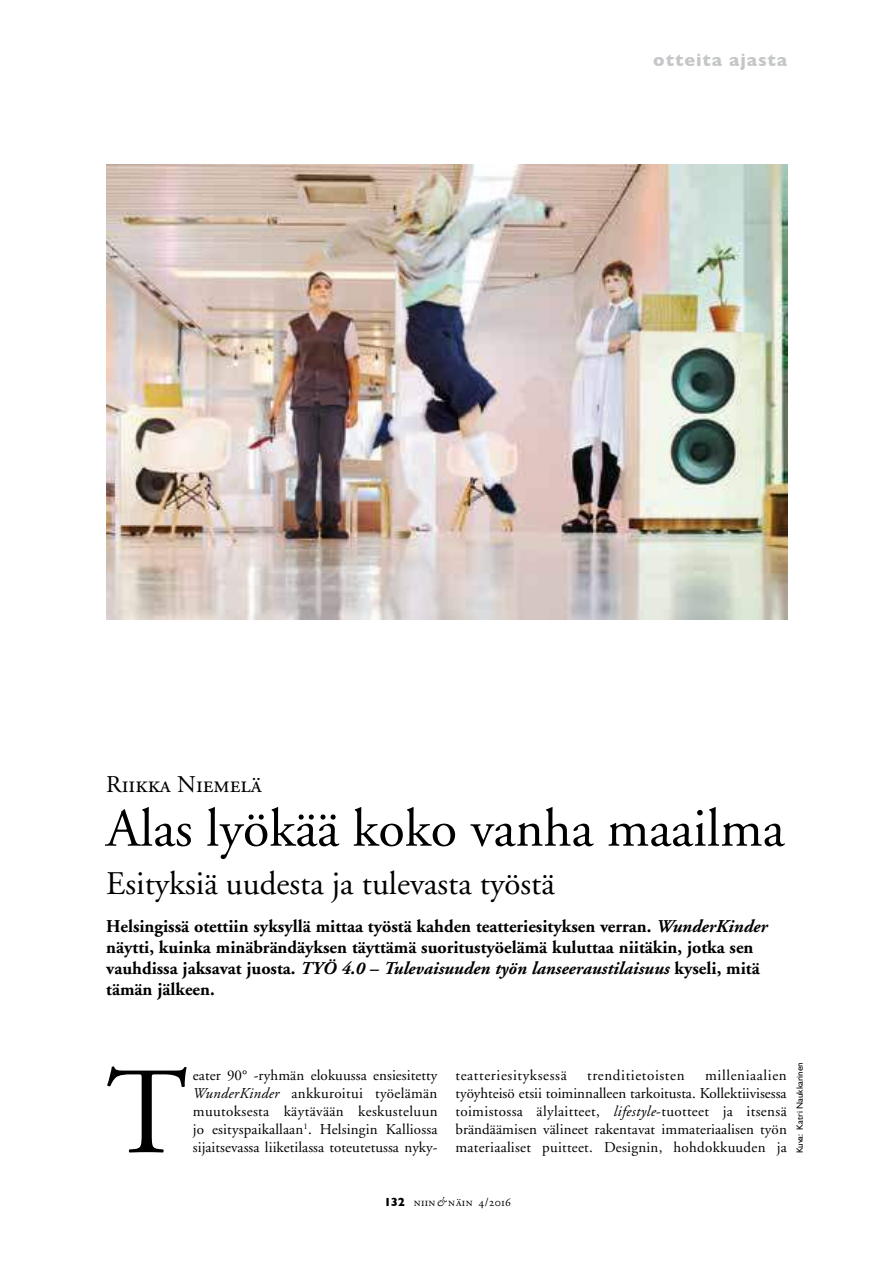
<style>
.page{position:relative;width:893px;height:1263px;background:#fff}
.page>*{position:absolute;margin:0;border:0;box-sizing:border-box;transform-origin:0 0}
.t1{font:123.6px "Adobe Garamond";color:#000}
.t2{font:54px "Adobe Garamond";color:#000}
.t3{font:33px "Adobe Garamond";color:#000}
.t4{font:24px "Adobe Garamond Regular SC";color:#000}
.t5{font:700 18px/21px "Adobe Garamond";color:#000}
.t6{font:700 18px "Gill Sans";letter-spacing:.05em;color:#c5c6c8}
.t7{font:15px/18px "Adobe Garamond";letter-spacing:.02em;color:#000;text-align:justify}
.t8{font:15px "Adobe Garamond";letter-spacing:.04em;color:#000}
.t9{font:12px "Adobe Garamond Regular SC";letter-spacing:.02em;color:#000}
.t10{font:9px "Gill Sans";color:#000}
.s1{font-style:italic}
.s2{font-family:"Gill Sans";font-weight:700}
.s3{font-family:"Adobe Garamond";font-style:italic}
</style>
<div class="page">
<img style="left:106px;top:165px;width:681px;height:454px">
<p class="t6" style="left:653px;top:54px;width:135px">otteita ajasta</p>
<h3 class="t4" style="left:106px;top:775px;width:157px">Riikka Niemelä</h3>
<h2 class="t2" style="left:106px;top:802px;width:680px">Alas lyökää koko vanha maailma</h2>
<h3 class="t3" style="left:106px;top:868px;width:450px">Esityksiä uudesta ja tulevasta työstä</h3>
<p class="t5" style="left:106px;top:918px;width:663px">Helsingissä otettiin syksyllä mittaa työstä kahden teatteriesityksen verran. <span class="s1">WunderKinder </span>näytti, kuinka minäbrändäyksen täyttämä suoritustyöelämä kuluttaa niitäkin, jotka sen vauhdissa jaksavat juosta. <span class="s1">TYÖ 4.0 – Tulevaisuuden työn lanseeraustilaisuus</span> kyseli, mitä tämän jälkeen.</p>
<h1 class="t1" style="left:106px;top:1052px;width:83px">T</h1>
<p class="t7" style="left:193px;top:1067px;width:246px">eater 90° -ryhmän elokuussa ensiesitetty <span class="s1">WunderKinder</span> ankkuroitui työelämän muutoksesta käytävään keskusteluun jo esityspaikallaan<sup>1</sup>. Helsingin Kalliossa sijaitsevassa liiketilassa toteutetussa nyky-</p>
<p class="t8" style="left:455px;top:1068px;width:113px">teatteriesityksessä</p>
<p class="t8" style="left:587px;top:1068px;width:99px">trenditietoisten</p>
<p class="t7" style="left:455px;top:1067px;width:333px;text-indent:250px">milleniaalien työyhteisö etsii toiminnalleen tarkoitusta. Kollektiivisessa toimistossa älylaitteet, <span class="s1">lifestyle</span>-tuotteet ja itsensä brändäämisen välineet rakentavat immateriaalisen työn materiaaliset puitteet. Designin, hohdokkuuden ja</p>
<p class="t10" style="left:794px;top:1153px;width:93px;rotate:-90deg">Kuva: Katri Naukkarinen</p>
<p class="t9" style="left:384px;top:1198px;width:128px"><span class="s2">132</span> niin <span class="s3">&amp;</span> näin 4/2016</p>
</div>
